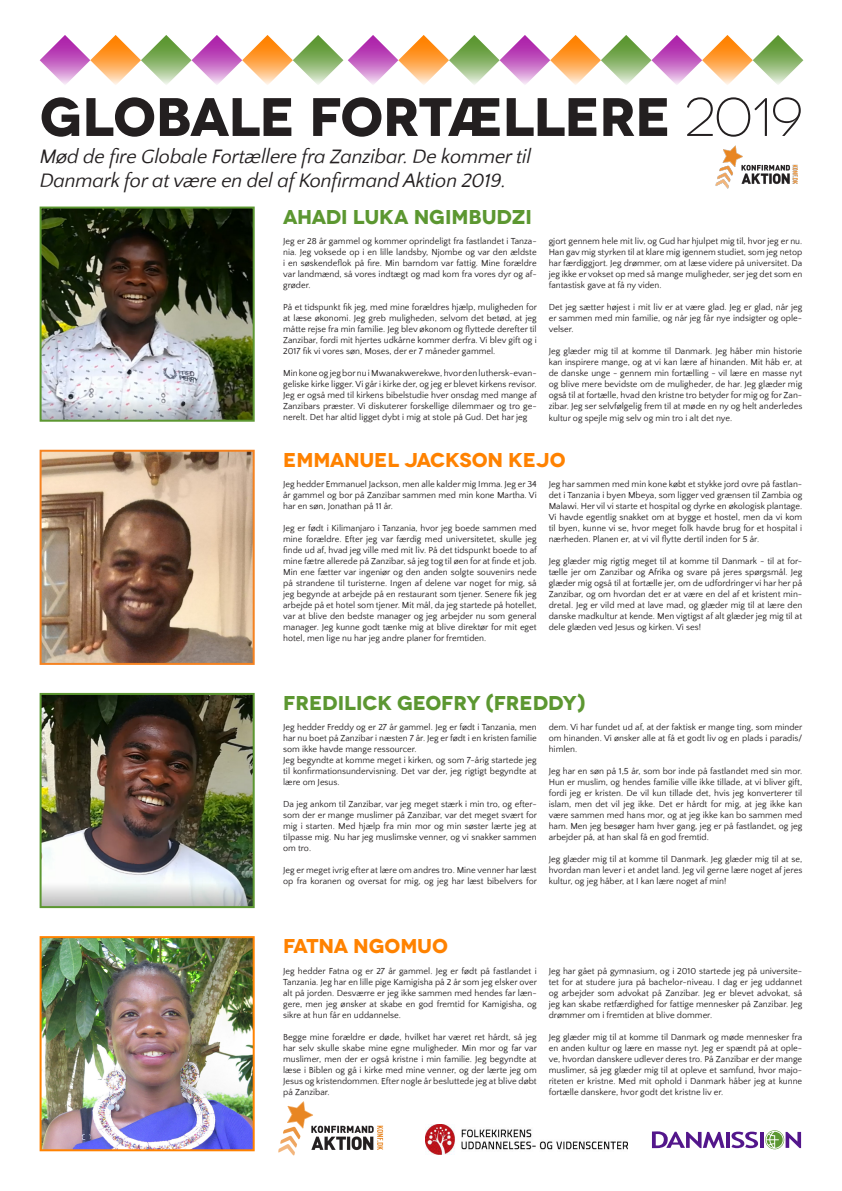
<style>
.page{position:relative;width:842px;height:1191px;background:#fff}
.page>*{position:absolute;margin:0;border:0;box-sizing:border-box;transform-origin:0 0}
.t1{font:700 54px "Novecentowide";letter-spacing:-.02em;color:#231f20}
.t2{font:italic 20px "Quattrocento Sans";letter-spacing:-.01em;color:#231f20}
.t3{font:700 20px "Novecentowide";letter-spacing:-.005em;color:#5c9731}
.t4{font:700 20px "Novecentowide";letter-spacing:-.01em;color:#ff8200}
.t5{font:9px/11px "Quattrocento Sans";color:#231f20;text-align:justify}
.s1{font-weight:300}
</style>
<div class="page">
<img style="left:43px;top:453px;width:209px;height:209px">
<div style="left:40px;top:450px;width:215px;height:215px;border:2px solid #f58220"></div>
<img style="left:43px;top:209px;width:209px;height:210px">
<div style="left:40px;top:206px;width:215px;height:216px;border:2px solid #5c9731"></div>
<img style="left:43px;top:939px;width:209px;height:209px">
<div style="left:40px;top:936px;width:215px;height:215px;border:2px solid #ff8200"></div>
<img style="left:43px;top:696px;width:209px;height:209px">
<div style="left:40px;top:693px;width:215px;height:215px;border:2px solid #5c9731"></div>
<svg style="left:652px;top:1131px;width:72px;height:17px"></svg>
<hr style="left:726px;top:1131px;width:3px;height:16px;background:#53168b">
<svg style="left:731px;top:1131px;width:27px;height:17px"></svg>
<hr style="left:760px;top:1131px;width:4px;height:16px;background:#53168b">
<svg style="left:765px;top:1130px;width:36px;height:19px"></svg>
<img style="left:715px;top:145px;width:82px;height:44px">
<img style="left:278px;top:1101px;width:106px;height:55px">
<img style="left:425px;top:1125px;width:203px;height:29px">
<svg style="left:40px;top:35px;width:763px;height:50px"></svg>
<p class="t1" style="left:40px;top:83px;width:765px">GLOBALE FORTÆLLERE <span class="s1">2019</span></p>
<p class="t2" style="left:40px;top:146px;width:493px">Mød de fire Globale Fortællere fra Zanzibar. De kommer til</p>
<p class="t2" style="left:40px;top:170px;width:468px">Danmark for at være en del af Konfirmand Aktion 2019.</p>
<p class="t3" style="left:283px;top:204px;width:250px">AHADI LUKA NGIMBUDZI</p>
<p class="t5" style="left:283px;top:236px;width:255px">Jeg er 28 år gammel og kommer oprindeligt fra fastlandet i Tanza&shy;nia. Jeg voksede op i en lille landsby, Njombe og var den ældste i en søskendeflok på fire. Min barndom var fattig. Mine forældre var landmænd, så vores indtægt og mad kom fra vores dyr og af&shy;grøder.</p>
<p class="t5" style="left:283px;top:302px;width:255px">På et tidspunkt fik jeg, med mine forældres hjælp, muligheden for at læse økonomi. Jeg greb muligheden, selvom det betød, at jeg måtte rejse fra min familie. Jeg blev økonom og flyttede derefter til Zanzibar, fordi mit hjertes udkårne kommer derfra. Vi blev gift og i 2017 fik vi vores søn, Moses, der er 7 måneder gammel.</p>
<p class="t5" style="left:283px;top:368px;width:255px">Min kone og jeg bor nu i Mwanakwerekwe, hvor den luthersk-evan&shy;geliske kirke ligger. Vi går i kirke der, og jeg er blevet kirkens revisor.<br>Jeg er også med til kirkens bibelstudie hver onsdag med mange af Zanzibars præster. Vi diskuterer forskellige dilemmaer og tro ge&shy;nerelt. Det har altid ligget dybt i mig at stole på Gud. Det har jeg</p>
<p class="t5" style="left:549px;top:236px;width:255px">gjort gennem hele mit liv, og Gud har hjulpet mig til, hvor jeg er nu.</p>
<p class="t5" style="left:549px;top:247px;width:255px">Han gav mig styrken til at klare mig igennem studiet, som jeg netop har færdiggjort. Jeg drømmer, om at læse videre på universitet. Da jeg ikke er vokset op med så mange muligheder, ser jeg det som en fantastisk gave at få ny viden.</p>
<p class="t5" style="left:549px;top:302px;width:255px">Det jeg sætter højest i mit liv er at være glad. Jeg er glad, når jeg er sammen med min familie, og når jeg får nye indsigter og ople&shy;velser.</p>
<p class="t5" style="left:549px;top:346px;width:255px">Jeg glæder mig til at komme til Danmark. Jeg håber min historie kan inspirere mange, og at vi kan lære af hinanden. Mit håb er, at de danske unge - gennem min fortælling - vil lære en masse nyt og blive mere bevidste om de muligheder, de har. Jeg glæder mig også til at fortælle, hvad den kristne tro betyder for mig og for Zan&shy;zibar. Jeg ser selvfølgelig frem til at møde en ny og helt anderledes</p>
<p class="t5" style="left:549px;top:413px;width:185px">kultur og spejle mig selv og min tro i alt det nye.</p>
<p class="t4" style="left:283px;top:447px;width:284px">EMMANUEL JACKSON KEJO</p>
<p class="t5" style="left:283px;top:479px;width:255px">Jeg hedder Emmanuel Jackson, men alle kalder mig Imma. Jeg er 34 år gammel og bor på Zanzibar sammen med min kone Martha. Vi har en søn, Jonathan på 11 år.</p>
<p class="t5" style="left:283px;top:523px;width:255px">Jeg er født i Kilimanjaro i Tanzania, hvor jeg boede sammen med mine forældre. Efter jeg var færdig med universitetet, skulle jeg finde ud af, hvad jeg ville med mit liv. På det tidspunkt boede to af mine fætre allerede på Zanzibar, så jeg tog til øen for at finde et job.<br>Min ene fætter var ingeniør og den anden solgte souvenirs nede på strandene til turisterne. Ingen af delene var noget for mig, så jeg begynde at arbejde på en restaurant som tjener. Senere fik jeg arbejde på et hotel som tjener. Mit mål, da jeg startede på hotellet, var at blive den bedste manager og jeg arbejder nu som general manager. Jeg kunne godt tænke mig at blive direktør for mit eget hotel, men lige nu har jeg andre planer for fremtiden.</p>
<p class="t5" style="left:549px;top:479px;width:255px">Jeg har sammen med min kone købt et stykke jord ovre på fastlan&shy;det i Tanzania i byen Mbeya, som ligger ved grænsen til Zambia og Malawi. Her vil vi starte et hospital og dyrke en økologisk plantage.<br>Vi havde egentlig snakket om at bygge et hostel, men da vi kom til byen, kunne vi se, hvor meget folk havde brug for et hospital i nærheden. Planen er, at vi vil flytte dertil inden for 5 år.</p>
<p class="t5" style="left:549px;top:556px;width:255px">Jeg glæder mig rigtig meget til at komme til Danmark - til at for&shy;tælle jer om Zanzibar og Afrika og svare på jeres spørgsmål. Jeg glæder mig også til at fortælle jer, om de udfordringer vi har her på Zanzibar, og om hvordan det er at være en del af et kristent min&shy;dretal. Jeg er vild med at lave mad, og glæder mig til at lære den danske madkultur at kende. Men vigtigst af alt glæder jeg mig til at dele glæden ved Jesus og kirken. Vi ses!</p>
<p class="t3" style="left:283px;top:690px;width:304px">FREDILICK GEOFRY (FREDDY)</p>
<p class="t5" style="left:283px;top:722px;width:255px">Jeg hedder Freddy og er 27 år gammel. Jeg er født i Tanzania, men har nu boet på Zanzibar i næsten 7 år. Jeg er født i en kristen familie som ikke havde mange ressourcer.</p>
<p class="t5" style="left:283px;top:755px;width:255px">Jeg begyndte at komme meget i kirken, og som 7-årig startede jeg til konfirmationsundervisning. Det var der, jeg rigtigt begyndte at lære om Jesus.</p>
<p class="t5" style="left:283px;top:799px;width:255px">Da jeg ankom til Zanzibar, var jeg meget stærk i min tro, og efter&shy;som der er mange muslimer på Zanzibar, var det meget svært for mig i starten. Med hjælp fra min mor og min søster lærte jeg at tilpasse mig. Nu har jeg muslimske venner, og vi snakker sammen om tro.</p>
<p class="t5" style="left:283px;top:865px;width:255px">Jeg er meget ivrig efter at lære om andres tro. Mine venner har læst op fra koranen og oversat for mig, og jeg har læst bibelvers for</p>
<p class="t5" style="left:549px;top:722px;width:255px">dem. Vi har fundet ud af, at der faktisk er mange ting, som minder om hinanden. Vi ønsker alle at få et godt liv og en plads i paradis/ himlen.</p>
<p class="t5" style="left:549px;top:766px;width:255px">Jeg har en søn på 1,5 år, som bor inde på fastlandet med sin mor.<br>Hun er muslim, og hendes familie ville ikke tillade, at vi bliver gift, fordi jeg er kristen. De vil kun tillade det, hvis jeg konverterer til islam, men det vil jeg ikke. Det er hårdt for mig, at jeg ikke kan være sammen med hans mor, og at jeg ikke kan bo sammen med ham. Men jeg besøger ham hver gang, jeg er på fastlandet, og jeg arbejder på, at han skal få en god fremtid.</p>
<p class="t5" style="left:549px;top:854px;width:255px">Jeg glæder mig til at komme til Danmark. Jeg glæder mig til at se, hvordan man lever i et andet land. Jeg vil gerne lære noget af jeres kultur, og jeg håber, at I kan lære noget af min!</p>
<p class="t4" style="left:283px;top:933px;width:166px">FATNA NGOMUO</p>
<p class="t5" style="left:283px;top:965px;width:255px">Jeg hedder Fatna og er 27 år gammel. Jeg er født på fastlandet i Tanzania. Jeg har en lille pige Kamigisha på 2 år som jeg elsker over alt på jorden. Desværre er jeg ikke sammen med hendes far læn&shy;gere, men jeg ønsker at skabe en god fremtid for Kamigisha, og sikre at hun får en uddannelse.</p>
<p class="t5" style="left:283px;top:1031px;width:255px">Begge mine forældre er døde, hvilket har været ret hårdt, så jeg har selv skulle skabe mine egne muligheder. Min mor og far var muslimer, men der er også kristne i min familie. Jeg begyndte at læse i Biblen og gå i kirke med mine venner, og der lærte jeg om Jesus og kristendommen. Efter nogle år besluttede jeg at blive døbt på Zanzibar.</p>
<p class="t5" style="left:549px;top:965px;width:255px">Jeg har gået på gymnasium, og i 2010 startede jeg på universite&shy;tet for at studere jura på bachelor-niveau. I dag er jeg uddannet og arbejder som advokat på Zanzibar. Jeg er blevet advokat, så jeg kan skabe retfærdighed for fattige mennesker på Zanzibar. Jeg drømmer om i fremtiden at blive dommer.</p>
<p class="t5" style="left:549px;top:1031px;width:255px">Jeg glæder mig til at komme til Danmark og møde mennesker fra en anden kultur og lære en masse nyt. Jeg er spændt på at ople&shy;ve, hvordan danskere udlever deres tro. På Zanzibar er der mange muslimer, så jeg glæder mig til at opleve et samfund, hvor majo&shy;riteten er kristne. Med mit ophold i Danmark håber jeg at kunne fortælle danskere, hvor godt det kristne liv er.</p>
</div>
